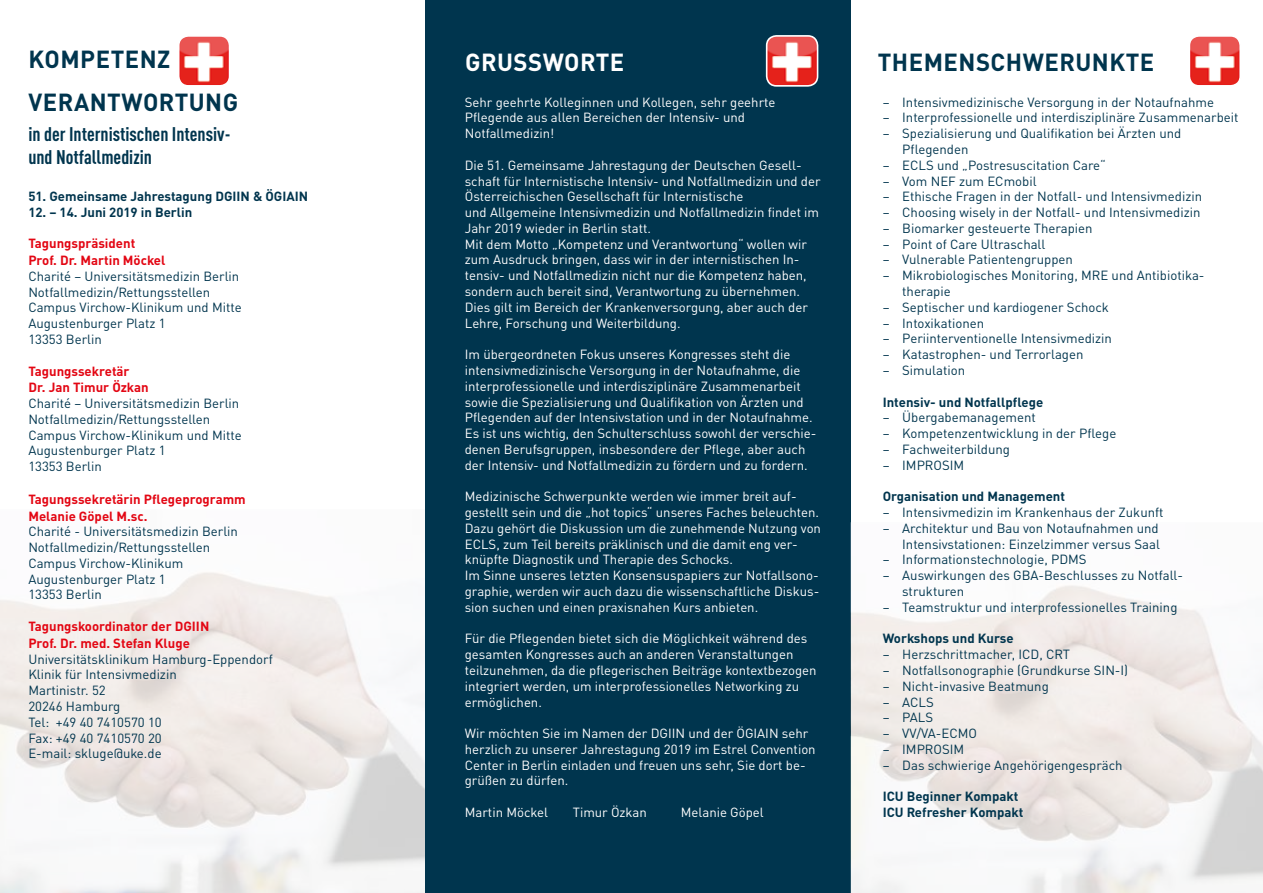
<style>
.page{position:relative;width:1263px;height:893px;background:#fff}
.page>*{position:absolute;margin:0;border:0;box-sizing:border-box;transform-origin:0 0}
.t1{font:700 24.45px/43px "DIN Pro";letter-spacing:.02em;color:#00354e}
.t2{font:700 24.45px "DIN Pro";letter-spacing:.02em;color:#fff}
.t3{font:700 condensed 19.5px/23.4px "DIN Pro";color:#00354e}
.t4{font:13.2px/15.8px "DIN Pro";color:#fff}
.t5{font:13.2px/15.8px "DIN Pro";color:#00354e}
.t6{font:700 13.2px/15.8px "DIN Pro";color:#00354e}
.t7{font:700 13.2px/16.8px "DIN Pro";color:#e30613}
</style>
<div class="page">
<img style="left:181px;top:38px;width:46px;height:46px">
<div style="left:178px;top:35px;width:52px;height:52px;border:2px solid #fff;border-radius:10px"></div>
<div style="left:425px;top:0;width:425px;height:893px;background:#00354e"></div>
<img style="left:850px;top:522px;width:413px;height:371px">
<img style="left:767px;top:36px;width:50px;height:50px">
<div style="left:766px;top:35px;width:52px;height:52px;border:2px solid #fff;border-radius:10px"></div>
<img style="left:1191px;top:38px;width:47px;height:46px">
<div style="left:1188px;top:35px;width:53px;height:52px;border:2px solid #fff;border-radius:10px"></div>
<h1 class="t1" style="left:29px;top:34px;width:211px">KOMPETENZ<br>VERANTWORTUNG</h1>
<h2 class="t3" style="left:28px;top:120px;width:204px">in der Internistischen Intensiv&shy;und Notfallmedizin</h2>
<p class="t6" style="left:28px;top:187px;width:281px">51. Gemeinsame Jahrestagung DGIIN &amp; ÖGIAIN</p>
<p class="t6" style="left:28px;top:202px;width:165px">12. – 14. Juni 2019 in Berlin</p>
<p class="t7" style="left:28px;top:234px;width:138px">Tagungspräsident<br>Prof. Dr. Martin Möckel</p>
<p class="t5" style="left:28px;top:267px;width:215px">Charité – Universitätsmedizin Berlin<br>Notfallmedizin/Rettungsstellen<br>Campus Virchow-Klinikum und Mitte<br>Augustenburger Platz 1<br>13353 Berlin</p>
<p class="t7" style="left:28px;top:361px;width:122px">Tagungssekretär<br>Dr. Jan Timur Özkan</p>
<p class="t5" style="left:28px;top:394px;width:215px">Charité – Universitätsmedizin Berlin<br>Notfallmedizin/Rettungsstellen<br>Campus Virchow-Klinikum und Mitte<br>Augustenburger Platz 1<br>13353 Berlin</p>
<p class="t7" style="left:28px;top:489px;width:219px">Tagungssekretärin Pflegeprogramm<br>Melanie Göpel M.sc.</p>
<p class="t5" style="left:28px;top:522px;width:211px">Charité - Universitätsmedizin Berlin<br>Notfallmedizin/Rettungsstellen<br>Campus Virchow-Klinikum<br>Augustenburger Platz 1<br>13353 Berlin</p>
<p class="t7" style="left:28px;top:616px;width:182px">Tagungskoordinator der DGIIN<br>Prof. Dr. med. Stefan Kluge</p>
<p class="t5" style="left:28px;top:650px;width:246px">Universitätsklinikum Hamburg-Eppendorf<br>Klinik für Intensivmedizin<br>Martinistr. 52<br>20246 Hamburg<br>Tel: +49 40 7410570 10<br>Fax: +49 40 7410570 20<br>E-mail: skluge@uke.de</p>
<h1 class="t2" style="left:465px;top:42px;width:161px">GRUSSWORTE</h1>
<h1 class="t1" style="left:878px;top:38px;width:278px">THEMENSCHWERUNKTE</h1>
<p class="t5" style="left:883px;top:93px;width:333px">− Intensivmedizinische Versorgung in der Notaufnahme</p>
<p class="t5" style="left:883px;top:108px;width:357px">− Interprofessionelle und interdisziplinäre Zusammenarbeit</p>
<p class="t5" style="left:883px;top:124px;width:300px">− Spezialisierung und Qualifikation bei Ärzten und</p>
<p class="t5" style="left:902px;top:140px;width:68px">Pflegenden</p>
<p class="t5" style="left:883px;top:156px;width:225px">− ECLS und „Postresuscitation Care“</p>
<p class="t5" style="left:883px;top:172px;width:155px">− Vom NEF zum ECmobil</p>
<p class="t5" style="left:883px;top:187px;width:321px">− Ethische Fragen in der Notfall- und Intensivmedizin</p>
<p class="t5" style="left:883px;top:203px;width:319px">− Choosing wisely in der Notfall- und Intensivmedizin</p>
<p class="t5" style="left:883px;top:219px;width:211px">− Biomarker gesteuerte Therapien</p>
<p class="t5" style="left:883px;top:235px;width:164px">− Point of Care Ultraschall</p>
<p class="t5" style="left:883px;top:251px;width:192px">− Vulnerable Patientengruppen</p>
<p class="t5" style="left:883px;top:266px;width:323px">− Mikrobiologisches Monitoring, MRE und Antibiotika-</p>
<p class="t5" style="left:902px;top:282px;width:50px">therapie</p>
<p class="t5" style="left:883px;top:298px;width:228px">− Septischer und kardiogener Schock</p>
<p class="t5" style="left:883px;top:314px;width:103px">− Intoxikationen</p>
<p class="t5" style="left:883px;top:329px;width:231px">− Periinterventionelle Intensivmedizin</p>
<p class="t5" style="left:883px;top:345px;width:202px">− Katastrophen- und Terrorlagen</p>
<p class="t5" style="left:883px;top:361px;width:84px">− Simulation</p>
<p class="t6" style="left:883px;top:392px;width:162px">Intensiv- und Notfallpflege</p>
<p class="t5" style="left:883px;top:408px;width:235px">− Übergabemanagement<br>− Kompetenzentwicklung in der Pflege − Fachweiterbildung<br>− IMPROSIM</p>
<p class="t6" style="left:883px;top:487px;width:184px">Organisation und Management</p>
<p class="t5" style="left:883px;top:503px;width:282px">− Intensivmedizin im Krankenhaus der Zukunft</p>
<p class="t5" style="left:883px;top:519px;width:277px">− Architektur und Bau von Notaufnahmen und</p>
<p class="t5" style="left:902px;top:535px;width:259px">Intensivstationen: Einzelzimmer versus Saal</p>
<p class="t5" style="left:883px;top:550px;width:205px">− Informationstechnologie, PDMS</p>
<p class="t5" style="left:883px;top:566px;width:302px">− Auswirkungen des GBA-Beschlusses zu Notfall-</p>
<p class="t5" style="left:902px;top:582px;width:64px">strukturen</p>
<p class="t5" style="left:883px;top:598px;width:296px">− Teamstruktur und interprofessionelles Training</p>
<p class="t6" style="left:883px;top:629px;width:132px">Workshops und Kurse</p>
<p class="t5" style="left:883px;top:645px;width:247px">− Herzschrittmacher, ICD, CRT<br>− Notfallsonographie (Grundkurse SIN-I) − Nicht-invasive Beatmung<br>− ACLS<br>− PALS<br>− VV/VA-ECMO<br>− IMPROSIM<br>− Das schwierige Angehörigengespräch</p>
<p class="t6" style="left:883px;top:787px;width:142px">ICU Beginner Kompakt<br>ICU Refresher Kompakt</p>
<p class="t4" style="left:465px;top:93px;width:312px">Sehr geehrte Kolleginnen und Kollegen, sehr geehrte<br>Pflegende aus allen Bereichen der Intensiv- und<br>Notfallmedizin!</p>
<p class="t4" style="left:465px;top:156px;width:357px">Die 51. Gemeinsame Jahrestagung der Deutschen Gesell&shy;schaft für Internistische Intensiv- und Notfallmedizin und der Österreichischen Gesellschaft für Internistische<br>und Allgemeine Intensivmedizin und Notfallmedizin findet im Jahr 2019 wieder in Berlin statt.<br>Mit dem Motto „Kompetenz und Verantwortung“ wollen wir zum Ausdruck bringen, dass wir in der internistischen In&shy;tensiv- und Notfallmedizin nicht nur die Kompetenz haben, sondern auch bereit sind, Verantwortung zu übernehmen.<br>Dies gilt im Bereich der Krankenversorgung, aber auch der Lehre, Forschung und Weiterbildung.</p>
<p class="t4" style="left:465px;top:345px;width:353px">Im übergeordneten Fokus unseres Kongresses steht die intensivmedizinische Versorgung in der Notaufnahme, die interprofessionelle und interdisziplinäre Zusammenarbeit sowie die Spezialisierung und Qualifikation von Ärzten und Pflegenden auf der Intensivstation und in der Notaufnahme.<br>Es ist uns wichtig, den Schulterschluss sowohl der verschie&shy;denen Berufsgruppen, insbesondere der Pflege, aber auch der Intensiv- und Notfallmedizin zu fördern und zu fordern.</p>
<p class="t4" style="left:465px;top:487px;width:358px">Medizinische Schwerpunkte werden wie immer breit auf&shy;gestellt sein und die „hot topics“ unseres Faches beleuchten.<br>Dazu gehört die Diskussion um die zunehmende Nutzung von ECLS, zum Teil bereits präklinisch und die damit eng ver&shy;knüpfte Diagnostik und Therapie des Schocks.<br>Im Sinne unseres letzten Konsensuspapiers zur Notfallsono&shy;graphie, werden wir auch dazu die wissenschaftliche Diskus&shy;sion suchen und einen praxisnahen Kurs anbieten.</p>
<p class="t4" style="left:465px;top:629px;width:353px">Für die Pflegenden bietet sich die Möglichkeit während des gesamten Kongresses auch an anderen Veranstaltungen teilzunehmen, da die pflegerischen Beiträge kontextbezogen integriert werden, um interprofessionelles Networking zu ermöglichen.</p>
<p class="t4" style="left:465px;top:724px;width:352px">Wir möchten Sie im Namen der DGIIN und der ÖGIAIN sehr herzlich zu unserer Jahrestagung 2019 im Estrel Convention Center in Berlin einladen und freuen uns sehr, Sie dort be&shy;grüßen zu dürfen.</p>
<p class="t4" style="left:465px;top:803px;width:85px">Martin Möckel</p>
<p class="t4" style="left:573px;top:803px;width:75px">Timur Özkan</p>
<p class="t4" style="left:681px;top:803px;width:84px">Melanie Göpel</p>
</div>
